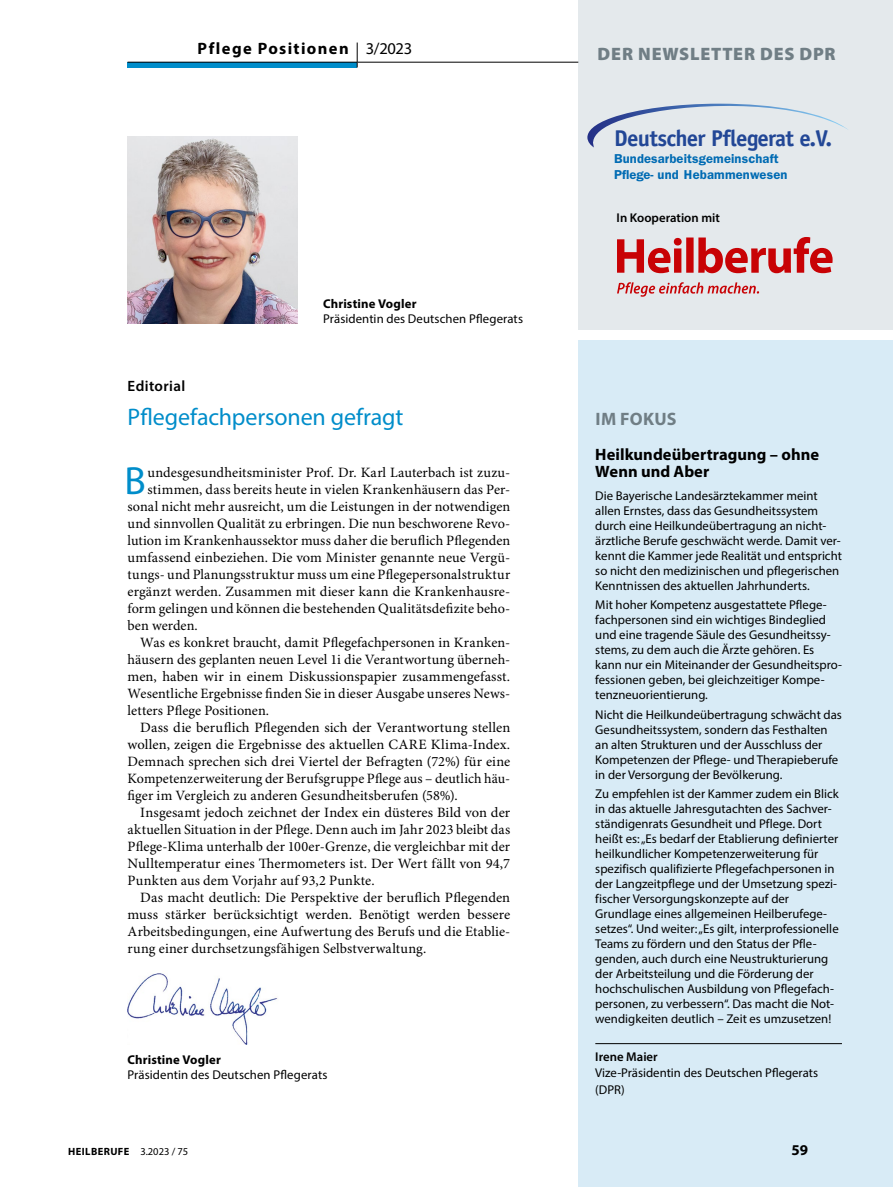
<style>
.page{position:relative;width:893px;height:1187px;background:#fff}
.page>*{position:absolute;margin:0;border:0;box-sizing:border-box;transform-origin:0 0}
.NoXML_Para_Initial_E{font:39.45px "Myriad Pro";color:#008dca}
.NoXML_Title_Edi{font:24px "Myriad Pro";letter-spacing:-.005em;color:#008dca}
.t1{font:700 22.8px "Officina Sans LT";letter-spacing:-.03em;color:#224796}
.Title_x{font:900 18px "Myriad Pro";letter-spacing:.045em;color:#707e85}
.NoXML_SuperTitle_Kas{font:700 18px "Myriad Pro";letter-spacing:.02em;color:#707e85}
.NoXML_Heading_Kasten{font:700 16.5px/17px "Myriad Pro";letter-spacing:.005em;color:#000}
.NoXML_Heading_Kasten-2{font:700 16.5px "Myriad Pro";letter-spacing:.08em;color:#000}
.NoXML_SuperTitle_Edi{font:600 15px "Myriad Pro";letter-spacing:.025em;color:#000}
.t2{font:700 15px "Myriad Pro";color:#000}
.NoXML_Para_Indent{font:14.25px/17px "Minion Pro";letter-spacing:.005em;color:#000;text-align:justify}
.NoXML_Para_Initial_E-2{font:14.25px "Minion Pro";letter-spacing:.005em;color:#000}
.t3{font:600 12.9px/15.5px "Franklin Gothic LT";letter-spacing:.01em;color:#006bb3}
.NoXML_Para_Kasten{font:12.75px/15px "Myriad Pro";color:#000}
.NoXML_Author_Appendi{font:12.75px "Myriad Pro";letter-spacing:.01em;color:#000}
.NoXML_Source_Kasten{font:12.75px/16.5px "Myriad Pro";color:#000}
.NoXML_Author_Portrai{font:700 12.75px "Myriad Pro";letter-spacing:.01em;color:#000}
.t4{font:600 12.75px "Myriad Pro";color:#000}
.t5{font:700 10.5px "Myriad Pro";letter-spacing:.04em;color:#000}
.s1{font-weight:400}
.s2{font-weight:600}
</style>
<div class="page">
<div style="left:578px;top:0;width:315px;height:330px;background:#e4e9ec"></div>
<div style="left:578px;top:340px;width:315px;height:846px;background:#d8ebf6"></div>
<svg style="left:617px;top:282px;width:142px;height:15px"></svg>
<svg style="left:617px;top:237px;width:216px;height:36px"></svg>
<svg style="left:587px;top:103px;width:261px;height:45px"></svg>
<hr style="left:595px;top:1043px;width:247px;height:1px;background:#000">
<img style="left:128px;top:136px;width:170px;height:187px">
<img style="left:128px;top:973px;width:150px;height:71px">
<div style="left:128px;top:62px;width:229px;height:5px;background:#008dca"></div>
<hr style="left:128px;top:62px;width:229px;height:1px;background:#000">
<hr style="left:357px;top:62px;width:221px;height:1px;background:#000">
<svg style="left:357px;top:43px;width:1px;height:24px"></svg>
<p class="NoXML_Heading_Kasten-2" style="left:198px;top:37px;width:216px">Pflege Positionen <span class="s1">3/2023</span></p>
<p class="NoXML_Author_Portrai" style="left:323px;top:296px;width:95px">Christine Vogler</p>
<p class="NoXML_Author_Appendi" style="left:323px;top:311px;width:201px">Präsidentin des Deutschen Pflegerats</p>
<p class="NoXML_SuperTitle_Edi" style="left:128px;top:377px;width:59px">Editorial</p>
<p class="NoXML_Title_Edi" style="left:128px;top:402px;width:277px">Pflegefachpersonen gefragt</p>
<p class="NoXML_Para_Initial_E" style="left:125px;top:456px;width:23px">B</p>
<p class="NoXML_Para_Initial_E-2" style="left:148px;top:463px;width:364px">undesgesundheitsminister Prof. Dr. Karl Lauterbach ist zuzu-</p>
<p class="NoXML_Para_Initial_E-2" style="left:148px;top:480px;width:364px">stimmen, dass bereits heute in vielen Krankenhäusern das Per-</p>
<p class="NoXML_Para_Initial_E-2" style="left:128px;top:497px;width:384px">sonal nicht mehr ausreicht, um die Leistungen in der notwendigen</p>
<p class="NoXML_Para_Initial_E-2" style="left:128px;top:514px;width:384px">und sinnvollen Qualität zu erbringen. Die nun beschworene Revo-</p>
<p class="NoXML_Para_Initial_E-2" style="left:128px;top:531px;width:384px">lution im Krankenhaussektor muss daher die beruflich Pflegenden</p>
<p class="NoXML_Para_Initial_E-2" style="left:128px;top:548px;width:384px">umfassend einbeziehen. Die vom Minister genannte neue Vergü-</p>
<p class="NoXML_Para_Initial_E-2" style="left:128px;top:565px;width:384px">tungs- und Planungsstruktur muss um eine Pflegepersonalstruktur</p>
<p class="NoXML_Para_Initial_E-2" style="left:128px;top:582px;width:384px">ergänzt werden. Zusammen mit dieser kann die Krankenhausre-</p>
<p class="NoXML_Para_Initial_E-2" style="left:128px;top:599px;width:384px">form gelingen und können die bestehenden Qualitätsdefizite beho-</p>
<p class="NoXML_Para_Initial_E-2" style="left:128px;top:616px;width:72px">ben werden.</p>
<p class="NoXML_Para_Indent" style="left:128px;top:634px;width:384px;text-indent:13px">Was es konkret braucht, damit Pflegefachpersonen in Kranken&shy;häusern des geplanten neuen Level 1i die Verantwortung überneh&shy;men, haben wir in einem Diskussionspapier zusammengefasst.<br>Wesentliche Ergebnisse finden Sie in dieser Ausgabe unseres News&shy;letters Pflege Positionen.</p>
<p class="NoXML_Para_Indent" style="left:128px;top:719px;width:384px;text-indent:13px">Dass die beruflich Pflegenden sich der Verantwortung stellen wollen, zeigen die Ergebnisse des aktuellen CARE Klima-Index.<br>Demnach sprechen sich drei Viertel der Befragten (72%) für eine Kompetenzerweiterung der Berufsgruppe Pflege aus – deutlich häu&shy;figer im Vergleich zu anderen Gesundheitsberufen (58%).</p>
<p class="NoXML_Para_Indent" style="left:128px;top:804px;width:384px;text-indent:13px">Insgesamt jedoch zeichnet der Index ein düsteres Bild von der aktuellen Situation in der Pflege. Denn auch im Jahr 2023 bleibt das Pflege-Klima unterhalb der 100er-Grenze, die vergleichbar mit der Nulltemperatur eines Thermometers ist. Der Wert fällt von 94,7<br>Punkten aus dem Vorjahr auf 93,2 Punkte.</p>
<p class="NoXML_Para_Indent" style="left:128px;top:889px;width:384px;text-indent:13px">Das macht deutlich: Die Perspektive der beruflich Pflegenden muss stärker berücksichtigt werden. Benötigt werden bessere Arbeitsbedingungen, eine Aufwertung des Berufs und die Etablie&shy;rung einer durchsetzungsfähigen Selbstverwaltung.</p>
<p class="NoXML_Author_Portrai" style="left:128px;top:1051px;width:95px">Christine Vogler</p>
<p class="NoXML_Author_Appendi" style="left:128px;top:1066px;width:201px">Präsidentin des Deutschen Pflegerats</p>
<p class="Title_x" style="left:598px;top:44px;width:239px">DER NEWSLETTER DES DPR</p>
<p class="t1" style="left:614px;top:124px;width:220px">Deutscher Pflegerat e.V.</p>
<p class="t3" style="left:614px;top:151px;width:175px">Bundesarbeitsgemeinschaft<br>Pflege- und Hebammenwesen</p>
<p class="t4" style="left:617px;top:209px;width:105px">In Kooperation mit</p>
<p class="NoXML_SuperTitle_Kas" style="left:595px;top:407px;width:83px">IM FOKUS</p>
<p class="NoXML_Heading_Kasten" style="left:595px;top:445px;width:225px">Heilkundeübertragung – ohne<br>Wenn und Aber</p>
<p class="NoXML_Para_Kasten" style="left:595px;top:488px;width:248px">Die Bayerische Landesärztekammer meint allen Ernstes, dass das Gesundheitssystem durch eine Heilkundeübertragung an nicht&shy;ärztliche Berufe geschwächt werde. Damit ver&shy;kennt die Kammer jede Realität und entspricht so nicht den medizinischen und pflegerischen Kenntnissen des aktuellen Jahrhunderts.</p>
<p class="NoXML_Para_Kasten" style="left:595px;top:597px;width:248px">Mit hoher Kompetenz ausgestattete Pflege&shy;fachpersonen sind ein wichtiges Bindeglied und eine tragende Säule des Gesundheitssy&shy;stems, zu dem auch die Ärzte gehören. Es kann nur ein Miteinander der Gesundheitspro&shy;fessionen geben, bei gleichzeitiger Kompe&shy;tenzneuorientierung.</p>
<p class="NoXML_Para_Kasten" style="left:595px;top:706px;width:248px">Nicht die Heilkundeübertragung schwächt das Gesundheitssystem, sondern das Festhalten an alten Strukturen und der Ausschluss der Kompetenzen der Pflege- und Therapieberufe in der Versorgung der Bevölkerung.</p>
<p class="NoXML_Para_Kasten" style="left:595px;top:786px;width:245px">Zu empfehlen ist der Kammer zudem ein Blick in das aktuelle Jahresgutachten des Sachver&shy;ständigenrats Gesundheit und Pflege. Dort heißt es: „Es bedarf der Etablierung definierter heilkundlicher Kompetenzerweiterung für spezifisch qualifizierte Pflegefachpersonen in der Langzeitpflege und der Umsetzung spezi&shy;fischer Versorgungskonzepte auf der Grundlage eines allgemeinen Heilberufege&shy;setzes“. Und weiter: „Es gilt, interprofessionelle Teams zu fördern und den Status der Pfle&shy;genden, auch durch eine Neustrukturierung der Arbeitsteilung und die Förderung der hochschulischen Ausbildung von Pflegefach&shy;personen, zu verbessern“. Das macht die Not&shy;wendigkeiten deutlich – Zeit es umzusetzen!</p>
<p class="NoXML_Source_Kasten" style="left:595px;top:1048px;width:224px"><span class="s2">Irene Maier<br></span>Vize-Präsidentin des Deutschen Pflegerats (DPR)</p>
<p class="t5" style="left:68px;top:1144px;width:122px">HEILBERUFE <span class="s1">3.2023 / 75</span></p>
<p class="t2" style="left:791px;top:1139px;width:18px">59</p>
</div>
